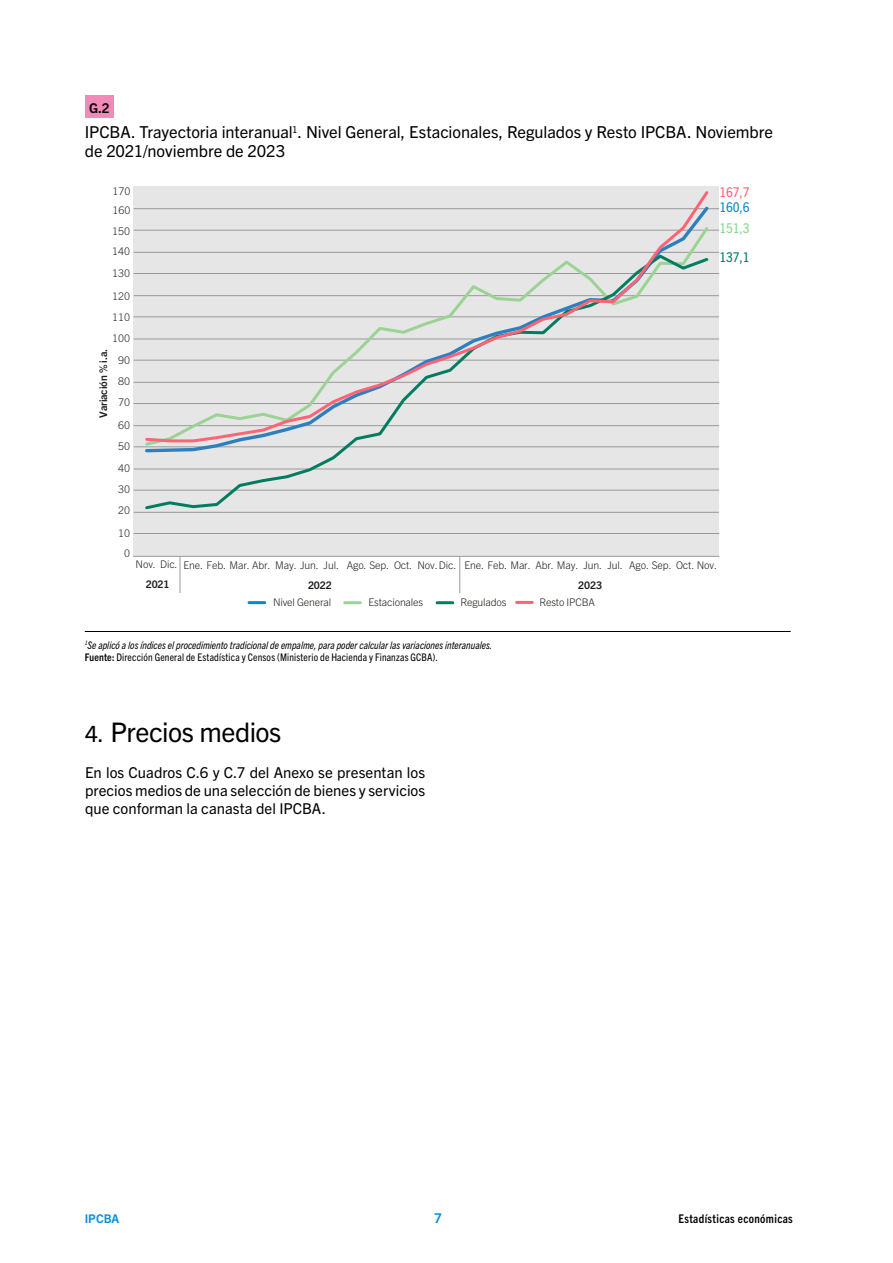
<style>
.page{position:relative;width:893px;height:1263px;background:#fff}
.page>*{position:absolute;margin:0;border:0;box-sizing:border-box;transform-origin:0 0}
.t1{font:27px "Trade Gothic Next LT Pro";letter-spacing:-.02em;color:#000}
.t2{font:16.5px/19.5px "Trade Gothic Next LT Pro";letter-spacing:-.005em;color:#000}
.t3{font:15px/18px "Trade Gothic Next LT Pro";color:#000;text-align:justify}
.t4{font:condensed 13.5px "Trade Gothic Next LT Pro";color:#008bcf;scale:1.07 1}
.t5{font:condensed 13.5px "Trade Gothic Next LT Pro";color:#85d58f;scale:1.07 1}
.t6{font:condensed 13.5px "Trade Gothic Next LT Pro";color:#007c61;scale:1.07 1}
.t7{font:condensed 13.5px "Trade Gothic Next LT Pro";color:#fe6476;scale:1.07 1}
.t8{font:700 13.5px "Trade Gothic Next LT Pro";color:#000}
.t9{font:700 13.5px "Trade Gothic Next LT Pro";color:#008ee4}
.t10{font:700 condensed 12px "Trade Gothic Next LT Pro";letter-spacing:.03em;color:#000}
.t11{font:700 12px "Trade Gothic Next LT Pro";letter-spacing:-.005em;color:#008ee4}
.t12{font:300 10.5px "Trade Gothic Next LT Pro";letter-spacing:-.01em;color:#1d1d1b}
.t13{font:italic condensed 10.5px/12px "Trade Gothic Next LT Pro";color:#000}
.t14{font:700 10.5px "Trade Gothic Next LT Pro";letter-spacing:-.01em;color:#1d1d1b}
.s1{font-weight:700;font-style:normal}
.s2{font-style:normal}
.s3{font-size:22.5px}
</style>
<div class="page">
<hr style="left:85px;top:631px;width:706px;height:1px;background:#000">
<div style="left:86px;top:95px;width:28px;height:22px;background:#f389b8"></div>
<div style="left:133px;top:187px;width:586px;height:369px;background:#e6e6e6"></div>
<hr style="left:134px;top:208px;width:585px;height:1px;background:#999">
<hr style="left:134px;top:533px;width:585px;height:1px;background:#999">
<hr style="left:134px;top:512px;width:585px;height:1px;background:#999">
<hr style="left:134px;top:490px;width:585px;height:1px;background:#999">
<hr style="left:134px;top:469px;width:585px;height:1px;background:#999">
<hr style="left:134px;top:447px;width:585px;height:1px;background:#999">
<hr style="left:134px;top:425px;width:585px;height:1px;background:#999">
<hr style="left:134px;top:403px;width:585px;height:1px;background:#999">
<hr style="left:134px;top:382px;width:585px;height:1px;background:#999">
<hr style="left:134px;top:360px;width:585px;height:1px;background:#999">
<hr style="left:134px;top:339px;width:585px;height:1px;background:#999">
<hr style="left:134px;top:317px;width:585px;height:1px;background:#999">
<hr style="left:134px;top:295px;width:585px;height:1px;background:#999">
<hr style="left:134px;top:273px;width:585px;height:1px;background:#999">
<hr style="left:134px;top:252px;width:585px;height:1px;background:#999">
<hr style="left:134px;top:230px;width:585px;height:1px;background:#999">
<hr style="left:180px;top:556px;width:1px;height:37px;background:#999">
<hr style="left:459px;top:556px;width:1px;height:37px;background:#999">
<hr style="left:133px;top:556px;width:586px;height:1px;background:#999">
<hr style="left:345px;top:601px;width:15px;height:3px;background:#bfbfbf">
<hr style="left:249px;top:601px;width:16px;height:3px;background:#008bcf">
<hr style="left:437px;top:601px;width:16px;height:3px;background:#007c61">
<hr style="left:517px;top:601px;width:15px;height:3px;background:#fe6476">
<svg style="left:143px;top:444px;width:568px;height:66px"></svg>
<svg style="left:143px;top:191px;width:568px;height:253px"></svg>
<p class="t8" style="left:89px;top:99px;width:22px">G.2</p>
<h2 class="t2" style="left:85px;top:121px;width:690px">IPCBA. Trayectoria interanual<sup>1</sup>. Nivel General, Estacionales, Regulados y Resto IPCBA. Noviembre de 2021/noviembre de 2023</h2>
<p class="t12" style="left:113px;top:184px;width:19px">170</p>
<p class="t12" style="left:113px;top:203px;width:19px">160</p>
<p class="t12" style="left:112px;top:224px;width:19px">150</p>
<p class="t12" style="left:112px;top:244px;width:19px">140</p>
<p class="t12" style="left:112px;top:266px;width:19px">130</p>
<p class="t12" style="left:112px;top:289px;width:19px">120</p>
<p class="t12" style="left:112px;top:310px;width:19px">110</p>
<p class="t12" style="left:112px;top:331px;width:19px">100</p>
<p class="t14" style="left:96px;top:418px;width:70px;rotate:-90deg">Variación % i.a.</p>
<p class="t12" style="left:118px;top:353px;width:13px">90</p>
<p class="t12" style="left:118px;top:374px;width:13px">80</p>
<p class="t12" style="left:118px;top:395px;width:13px">70</p>
<p class="t12" style="left:118px;top:418px;width:13px">60</p>
<p class="t12" style="left:118px;top:439px;width:13px">50</p>
<p class="t12" style="left:118px;top:460px;width:13px">40</p>
<p class="t12" style="left:118px;top:482px;width:13px">30</p>
<p class="t12" style="left:118px;top:503px;width:13px">20</p>
<p class="t12" style="left:118px;top:526px;width:13px">10</p>
<p class="t12" style="left:124px;top:546px;width:7px">0</p>
<p class="t12" style="left:136px;top:557px;width:43px">Nov. Dic.</p>
<p class="t14" style="left:146px;top:577px;width:25px">2021</p>
<p class="t7" style="left:719px;top:183px;width:30px">167,7</p>
<p class="t4" style="left:719px;top:198px;width:30px">160,6</p>
<p class="t5" style="left:719px;top:218px;width:30px">151,3</p>
<p class="t6" style="left:719px;top:248px;width:30px">137,1</p>
<p class="t12" style="left:183px;top:557px;width:274px">Ene. Feb. Mar. Abr. May. Jun. Jul. Ago. Sep. Oct. Nov.Dic.</p>
<p class="t14" style="left:308px;top:577px;width:25px">2022</p>
<p class="t12" style="left:464px;top:557px;width:254px">Ene. Feb. Mar. Abr. May. Jun. Jul. Ago. Sep. Oct. Nov.</p>
<p class="t14" style="left:578px;top:577px;width:25px">2023</p>
<p class="t12" style="left:273px;top:595px;width:60px">Nivel General</p>
<p class="t12" style="left:368px;top:595px;width:56px">Estacionales</p>
<p class="t12" style="left:460px;top:595px;width:48px">Regulados</p>
<p class="t12" style="left:539px;top:595px;width:57px">Resto IPCBA</p>
<p class="t13" style="left:85px;top:638px;width:409px"><sup>1</sup>Se aplicó a los índices el procedimiento tradicional de empalme, para poder calcular las variaciones interanuales.<br><span class="s1">Fuente:</span> <span class="s2">Dirección General de Estadística y Censos (Ministerio de Hacienda y Finanzas GCBA).</span></p>
<h1 class="t1" style="left:85px;top:713px;width:198px"><span class="s3">4.</span> Precios medios</h1>
<h3 class="t3" style="left:85px;top:762px;width:342px">En los Cuadros C.6 y C.7 del Anexo se presentan los precios medios de una selección de bienes y servicios que conforman la canasta del IPCBA.</h3>
<p class="t11" style="left:85px;top:1210px;width:36px">IPCBA</p>
<p class="t9" style="left:434px;top:1209px;width:9px">7</p>
<p class="t10" style="left:678px;top:1211px;width:116px">Estadísticas económicas</p>
</div>
